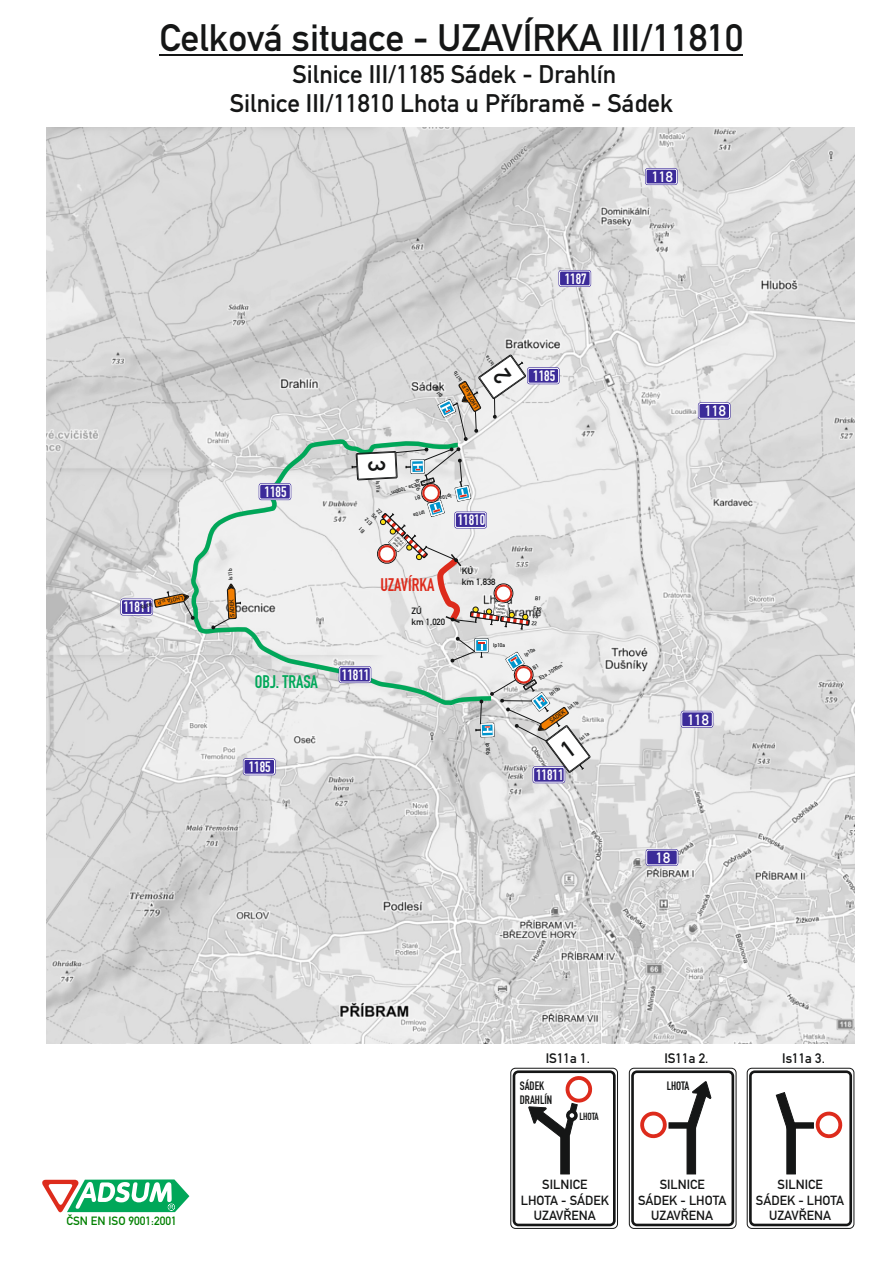
<style>
.page{position:relative;width:893px;height:1263px;background:#fff}
.page>*{position:absolute;margin:0;border:0;box-sizing:border-box;transform-origin:0 0}
.t1{font:37.65px "DIN Mittelschrift CE";color:#151616}
.t2{font:25.05px/29px "DIN Mittelschrift CE";color:#151616;text-align:center}
.t3{font:18px "DIN Engschrift CE";color:#00a759}
.t4{font:18px "DIN Engschrift CE";color:#dd2b1c}
.t5{font:14.7px "DIN Engschrift CE";color:#fff}
.t6{font:14.7px "DIN Mittelschrift CE";color:#fff}
.t7{font:13.5px "DIN Mittelschrift CE";color:#151616}
.t8{font:13.05px/15px "DIN Mittelschrift CE";color:#151616;text-align:center}
.t9{font:12px/14.1px "DIN Engschrift CE";color:#151616}
.t10{font:11.85px "DIN Mittelschrift CE";color:#008000}
.t11{font:10.2px "DIN Engschrift CE";letter-spacing:-.005em;color:#151616}
.t12{font:9px/10.4px "DIN Mittelschrift CE";color:#151616}
.t13{font:5.85px "DIN Mittelschrift CE";color:#151616}
.t14{font:5.4px "DIN Mittelschrift CE";color:#151616}
.t15{font:5.25px "DIN Mittelschrift CE";color:#151616}
.t16{font:5.1px "DIN Mittelschrift CE";color:#151616}
.t17{font:2.85px/3.3px "DIN Mittelschrift CE";color:#151616;text-align:center}
.s1{font-size:5.25px}
.s2{font-size:3.3px}
</style>
<div class="page">
<hr style="left:159px;top:54px;width:584px;height:2px;background:#151616">
<svg style="left:42px;top:1179px;width:147px;height:34px"></svg>
<img style="left:46px;top:127px;width:808px;height:917px">
<svg style="left:188px;top:437px;width:308px;height:272px"></svg>
<div style="left:533px;top:766px;width:32px;height:17px;background:#e9e7f3;border-radius:3px"></div>
<div style="left:533px;top:767px;width:31px;height:15px;background:#3c2b99;border:1px solid #fff;border-radius:2px"></div>
<div style="left:339px;top:666px;width:32px;height:17px;background:#edebf5;border-radius:3px"></div>
<div style="left:339px;top:667px;width:31px;height:15px;background:#3c2b99;border:1px solid #fff;border-radius:2px"></div>
<svg style="left:527px;top:367px;width:33px;height:17px"></svg>
<div style="left:528px;top:368px;width:31px;height:15px;background:#3c2b99;border:1px solid #fff;border-radius:2px"></div>
<div style="left:259px;top:483px;width:32px;height:17px;background:#eae8f4;border-radius:3px"></div>
<div style="left:259px;top:484px;width:31px;height:15px;background:#3c2b99;border:1px solid #fff;border-radius:2px"></div>
<svg style="left:558px;top:270px;width:33px;height:17px"></svg>
<div style="left:559px;top:271px;width:31px;height:15px;background:#3c2b99;border:1px solid #fff;border-radius:2px"></div>
<svg style="left:698px;top:402px;width:32px;height:17px"></svg>
<div style="left:699px;top:403px;width:31px;height:15px;background:#3c2b99;border:1px solid #fff;border-radius:2px"></div>
<svg style="left:645px;top:168px;width:33px;height:17px"></svg>
<div style="left:646px;top:169px;width:31px;height:15px;background:#3c2b99;border:1px solid #fff;border-radius:2px"></div>
<div style="left:681px;top:711px;width:32px;height:17px;background:#e6e5f2;border-radius:3px"></div>
<div style="left:681px;top:712px;width:31px;height:15px;background:#3c2b99;border:1px solid #fff;border-radius:2px"></div>
<div style="left:646px;top:849px;width:32px;height:17px;background:#eeedf6;border-radius:3px"></div>
<div style="left:646px;top:850px;width:31px;height:15px;background:#3c2b99;border:1px solid #fff;border-radius:2px"></div>
<svg style="left:120px;top:598px;width:33px;height:17px"></svg>
<div style="left:121px;top:599px;width:31px;height:16px;background:#3c2b99;border:1px solid #fff;border-radius:2px"></div>
<svg style="left:243px;top:758px;width:33px;height:17px"></svg>
<div style="left:244px;top:759px;width:31px;height:15px;background:#3c2b99;border:1px solid #fff;border-radius:2px"></div>
<svg style="left:211px;top:584px;width:30px;height:48px"></svg>
<svg style="left:154px;top:591px;width:41px;height:29px"></svg>
<div style="left:511px;top:1068px;width:107px;height:160px;border:1px solid #151616;border-radius:5px"></div>
<div style="left:629px;top:1068px;width:107px;height:160px;border:1px solid #151616;border-radius:5px"></div>
<svg style="left:631px;top:1070px;width:103px;height:156px"></svg>
<svg style="left:513px;top:1070px;width:103px;height:156px"></svg>
<div style="left:747px;top:1068px;width:107px;height:160px;border:1px solid #151616;border-radius:5px"></div>
<svg style="left:749px;top:1070px;width:103px;height:156px"></svg>
<svg style="left:451px;top:637px;width:140px;height:136px"></svg>
<svg style="left:352px;top:354px;width:190px;height:275px"></svg>
<h1 class="t1" style="left:159px;top:22px;width:585px">Celková situace - UZAVÍRKA III/11810</h1>
<h2 class="t2" style="left:230px;top:62px;width:445px">Silnice III/1185 Sádek - Drahlín<br>Silnice III/11810 Lhota u Pøíbramì - Sádek</h2>
<p class="t13" style="left:184px;top:600px;width:45px;rotate:168deg">LHOTA u.P. <span class="s1">Is11b</span></p>
<p class="t5" style="left:123px;top:601px;width:29px">11811</p>
<p class="t5" style="left:565px;top:273px;width:23px">1187</p>
<p class="t14" style="left:439px;top:398px;width:14px;rotate:-116deg">Ip10b</p>
<p class="t16" style="left:491px;top:366px;width:13px;rotate:-125deg">Is11a</p>
<p class="t13" style="left:475px;top:409px;width:44px;rotate:-120deg">LHOTA u.P. <span class="s1">Is11b</span></p>
<p class="t5" style="left:533px;top:370px;width:23px">1185</p>
<p class="t5" style="left:265px;top:486px;width:23px">1185</p>
<p class="t15" style="left:229px;top:581px;width:13px;rotate:-93deg">Is11b</p>
<p class="t13" style="left:230px;top:617px;width:19px;rotate:-93deg">SÁDEK</p>
<h3 class="t3" style="left:255px;top:674px;width:65px">OBJ. TRASA</h3>
<p class="t5" style="left:249px;top:761px;width:23px">1185</p>
<p class="t5" style="left:342px;top:669px;width:29px">11811</p>
<p class="t16" style="left:380px;top:481px;width:13px;rotate:87deg">Is11a</p>
<p class="t14" style="left:420px;top:479px;width:14px;rotate:89deg">Ip10b</p>
<p class="t14" style="left:433px;top:482px;width:46px;rotate:163deg"><span class="s2">1200 m</span> E3a „1000m”</p>
<p class="t14" style="left:452px;top:498px;width:14px;rotate:168deg">Ip10a</p>
<p class="t17" style="left:399px;top:549px;width:12px;rotate:-136deg">MIMO<br>VOZIDEL<br>STAVBY</p>
<p class="t14" style="left:425px;top:514px;width:14px;rotate:163deg">Ip10a</p>
<p class="t5" style="left:458px;top:514px;width:29px">11810</p>
<h3 class="t4" style="left:381px;top:577px;width:55px">UZAVÍRKA</h3>
<p class="t12" style="left:411px;top:607px;width:35px">ZÚ<br>km 1,020</p>
<p class="t12" style="left:462px;top:567px;width:35px">KÚ<br>km 1,838</p>
<p class="t17" style="left:497px;top:604px;width:12px;rotate:8deg">MIMO<br>VOZIDEL<br>STAVBY</p>
<p class="t14" style="left:493px;top:643px;width:14px">Ip10a</p>
<p class="t14" style="left:490px;top:742px;width:14px;rotate:88deg">Ip10b</p>
<p class="t14" style="left:524px;top:653px;width:14px;rotate:-32deg">Ip10a</p>
<p class="t14" style="left:524px;top:685px;width:46px;rotate:-32deg"><span class="s2">1000 m</span> E3a „1000m”</p>
<p class="t14" style="left:549px;top:693px;width:14px;rotate:-37deg">Ip10b</p>
<p class="t13" style="left:549px;top:720px;width:36px;rotate:-35deg">SÁDEK <span class="s1">Is11b</span></p>
<p class="t5" style="left:536px;top:769px;width:29px">11811</p>
<p class="t16" style="left:579px;top:738px;width:13px;rotate:-37deg">Is11a</p>
<p class="t6" style="left:652px;top:171px;width:23px">118</p>
<p class="t6" style="left:705px;top:405px;width:23px">118</p>
<p class="t6" style="left:687px;top:713px;width:23px">118</p>
<p class="t6" style="left:656px;top:852px;width:16px">18</p>
<p class="t10" style="left:67px;top:1216px;width:112px">ÈSN EN ISO 9001:2001</p>
<p class="t7" style="left:546px;top:1052px;width:46px">IS11a 1.</p>
<p class="t7" style="left:664px;top:1052px;width:46px">IS11a 2.</p>
<p class="t7" style="left:782px;top:1052px;width:44px">Is11a 3.</p>
<p class="t9" style="left:520px;top:1079px;width:34px">SÁDEK<br>DRAHLÍN</p>
<p class="t9" style="left:667px;top:1079px;width:24px">LHOTA</p>
<p class="t11" style="left:579px;top:1112px;width:21px">LHOTA</p>
<p class="t8" style="left:521px;top:1179px;width:90px">SILNICE<br>LHOTA - SÁDEK<br>UZAVØENA</p>
<p class="t8" style="left:638px;top:1179px;width:90px">SILNICE<br>SÁDEK - LHOTA<br>UZAVØENA</p>
<p class="t8" style="left:756px;top:1179px;width:90px">SILNICE<br>SÁDEK - LHOTA<br>UZAVØENA</p>
</div>
